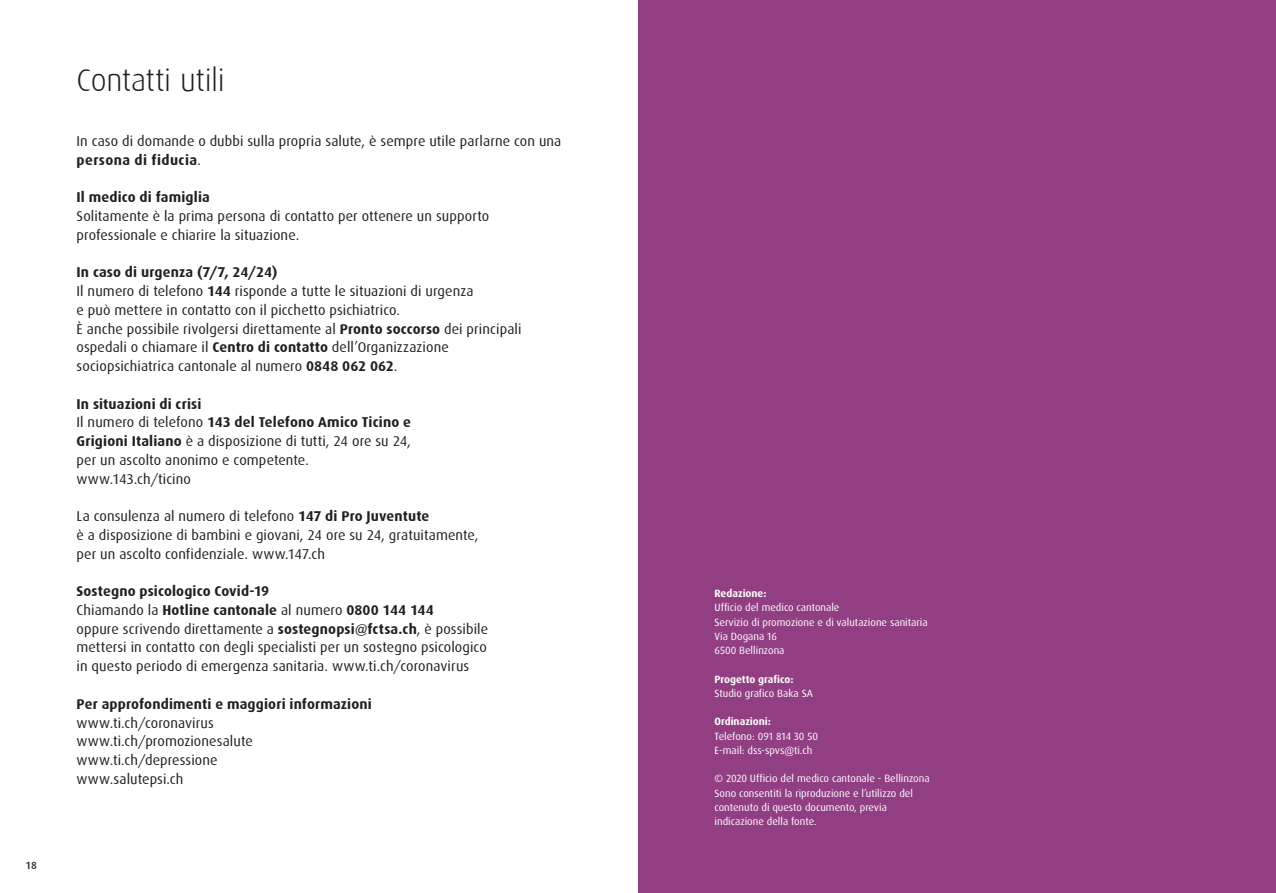
<style>
.page{position:relative;width:1276px;height:893px;background:#fff}
.page>*{position:absolute;margin:0;border:0;box-sizing:border-box;transform-origin:0 0}
.t1{font:300 31.5px "Dax";letter-spacing:-.01em;color:#231f20}
.t2{font:14.25px/18.8px "Dax";letter-spacing:.005em;color:#231f20}
.t3{font:700 14.25px "Dax";letter-spacing:.01em;color:#231f20}
.t4{font:10.5px/14.2px "Dax OT";color:#fff}
.t5{font:700 10.5px "Dax OT";color:#fff}
.t6{font:500 10.5px "Dax";color:#231f20}
.s1{font-weight:700}
</style>
<div class="page">
<div style="left:638px;top:0;width:638px;height:893px;background:#923e82"></div>
<p class="t6" style="left:26px;top:859px;width:13px">18</p>
<h1 class="t1" style="left:77px;top:63px;width:150px">Contatti utili</h1>
<p class="t2" style="left:77px;top:132px;width:486px">In caso di domande o dubbi sulla propria salute, è sempre utile parlarne con una <span class="s1">persona di fiducia</span>.</p>
<p class="t3" style="left:77px;top:189px;width:135px">Il medico di famiglia</p>
<p class="t2" style="left:77px;top:207px;width:414px">Solitamente è la prima persona di contatto per ottenere un supporto professionale e chiarire la situazione.</p>
<p class="t2" style="left:77px;top:263px;width:446px"><span class="s1">In caso di urgenza (7/7, 24/24)<br></span>Il numero di telefono <span class="s1">144</span> risponde a tutte le situazioni di urgenza<br>e può mettere in contatto con il picchetto psichiatrico.<br>È anche possibile rivolgersi direttamente al <span class="s1">Pronto soccorso</span> dei principali ospedali o chiamare il <span class="s1">Centro di contatto</span> dell’Organizzazione sociopsichiatrica cantonale al numero <span class="s1">0848 062 062</span>.</p>
<p class="t2" style="left:77px;top:394px;width:336px"><span class="s1">In situazioni di crisi<br></span>Il numero di telefono <span class="s1">143 del Telefono Amico Ticino e Grigioni Italiano</span> è a disposizione di tutti, 24 ore su 24, per un ascolto anonimo e competente. www.143.ch/ticino</p>
<p class="t2" style="left:77px;top:507px;width:403px">La consulenza al numero di telefono <span class="s1">147 di Pro Juventute<br></span>è a disposizione di bambini e giovani, 24 ore su 24, gratuitamente, per un ascolto confidenziale. www.147.ch</p>
<p class="t2" style="left:77px;top:582px;width:413px"><span class="s1">Sostegno psicologico Covid-19<br></span>Chiamando la <span class="s1">Hotline cantonale</span> al numero <span class="s1">0800 144 144<br></span>oppure scrivendo direttamente a <span class="s1">sostegnopsi@fctsa.ch</span>, è possibile mettersi in contatto con degli specialisti per un sostegno psicologico in questo periodo di emergenza sanitaria. www.ti.ch/coronavirus</p>
<p class="t3" style="left:77px;top:696px;width:297px">Per approfondimenti e maggiori informazioni</p>
<p class="t2" style="left:77px;top:713px;width:178px">www.ti.ch/coronavirus www.ti.ch/promozionesalute www.ti.ch/depressione www.salutepsi.ch</p>
<p class="t5" style="left:714px;top:587px;width:53px">Redazione:</p>
<p class="t4" style="left:714px;top:601px;width:215px">Ufficio del medico cantonale<br>Servizio di promozione e di valutazione sanitaria<br>Via Dogana 16<br>6500 Bellinzona</p>
<p class="t5" style="left:714px;top:672px;width:81px">Progetto grafico:</p>
<p class="t4" style="left:714px;top:686px;width:100px">Studio grafico Baka SA</p>
<p class="t5" style="left:714px;top:715px;width:58px">Ordinazioni:</p>
<p class="t4" style="left:714px;top:729px;width:105px">Telefono: 091 814 30 50<br>E-mail: dss-spvs@ti.ch</p>
<p class="t4" style="left:714px;top:772px;width:217px">© 2020 Ufficio del medico cantonale - Bellinzona Sono consentiti la riproduzione e l’utilizzo del contenuto di questo documento, previa indicazione della fonte.</p>
</div>
